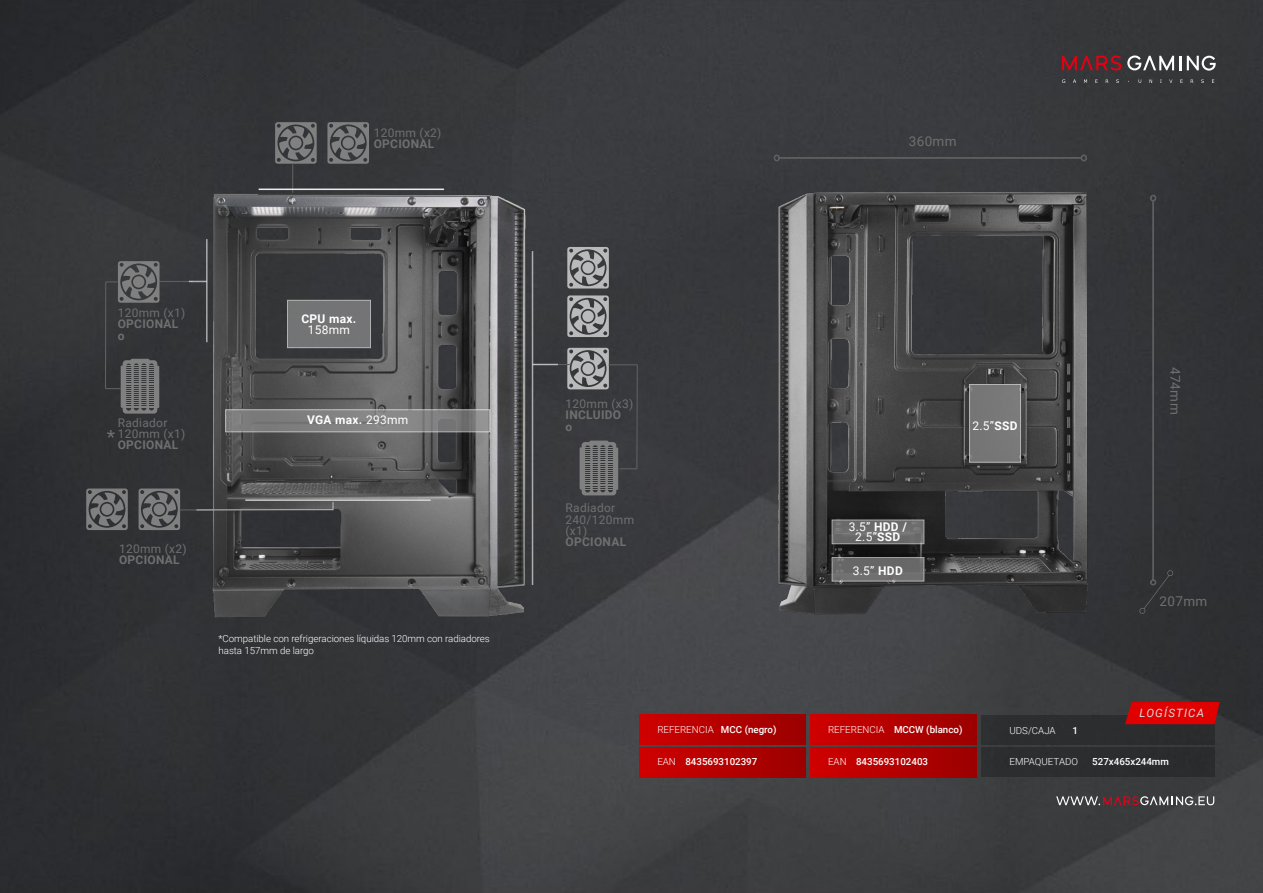
<style>
.page{position:relative;width:1263px;height:893px;background:#fff}
.page>*{position:absolute;margin:0;border:0;box-sizing:border-box;transform-origin:0 0}
.t1{font:19.5px "Roboto";color:#6f6f6f}
.t2{font:13.5px "Roboto";letter-spacing:.025em;color:#6f6f6f}
.t3{font:12px/11.2px "Roboto";letter-spacing:.025em;color:#6f6f6f}
.t4{font:700 12px/11.2px "Roboto";letter-spacing:.025em;color:#6f6f6f}
.t5{font:12px/10.2px "Roboto";letter-spacing:.025em;color:#fff;text-align:center}
.t6{font:700 12px "Roboto";letter-spacing:.025em;color:#fff}
.t7{font:italic 11.55px "Roboto";letter-spacing:.1em;color:#d9d9d9}
.t8{font:300 9.75px/12px "Roboto";letter-spacing:-.005em;color:#fff}
.t9{font:500 9.75px "Roboto";color:#fff}
.s1{font-weight:400}
.s2{font-weight:500}
.s3{font-weight:300}
.s4{font-weight:700}
</style>
<div class="page">
<img style="left:0;top:0;width:1263px;height:893px">
<div style="left:981px;top:715px;width:234px;height:30px;background:#2d2d2e"></div>
<div style="left:981px;top:747px;width:234px;height:30px;background:#2c2d2e"></div>
<div style="left:810px;top:714px;width:166px;height:30px;background:linear-gradient(to right,#cf0000,#9b0000)"></div>
<div style="left:810px;top:747px;width:166px;height:30px;background:linear-gradient(to right,#cf0000,#9b0000)"></div>
<div style="left:640px;top:714px;width:166px;height:30px;background:linear-gradient(to right,#cf0000,#9b0000)"></div>
<div style="left:640px;top:747px;width:166px;height:30px;background:linear-gradient(to right,#cf0000,#9b0000)"></div>
<svg style="left:1125px;top:702px;width:95px;height:22px;background:#d50303"></svg>
<svg style="left:1062px;top:56px;width:59px;height:15px"></svg>
<svg style="left:1062px;top:79px;width:3px;height:4px"></svg>
<svg style="left:1073px;top:79px;width:3px;height:4px"></svg>
<svg style="left:1084px;top:79px;width:3px;height:4px"></svg>
<svg style="left:1116px;top:79px;width:3px;height:4px"></svg>
<svg style="left:1138px;top:79px;width:3px;height:4px"></svg>
<svg style="left:1149px;top:79px;width:3px;height:4px"></svg>
<svg style="left:1169px;top:79px;width:3px;height:4px"></svg>
<svg style="left:1201px;top:79px;width:3px;height:4px"></svg>
<svg style="left:1127px;top:56px;width:54px;height:14px"></svg>
<svg style="left:1187px;top:56px;width:29px;height:15px"></svg>
<svg style="left:1056px;top:796px;width:158px;height:9px"></svg>
<img style="left:124px;top:162px;width:487px;height:487px">
<img style="left:683px;top:157px;width:482px;height:482px">
<svg style="left:327px;top:122px;width:42px;height:42px;background:#676768"></svg>
<div style="left:342px;top:137px;width:12px;height:12px;background:#808080;border-radius:50%"></div>
<svg style="left:567px;top:295px;width:42px;height:42px;background:#8e8f90"></svg>
<div style="left:582px;top:311px;width:12px;height:11px;background:#bababa;border-radius:50%"></div>
<svg style="left:567px;top:247px;width:42px;height:42px;background:#8f8f91"></svg>
<div style="left:582px;top:262px;width:12px;height:11px;background:#bababa;border-radius:50%"></div>
<svg style="left:139px;top:488px;width:41px;height:42px;background:#666667"></svg>
<div style="left:154px;top:504px;width:11px;height:11px;background:#808080;border-radius:50%"></div>
<svg style="left:86px;top:488px;width:42px;height:42px;background:#656566"></svg>
<div style="left:101px;top:504px;width:12px;height:11px;background:#808080;border-radius:50%"></div>
<svg style="left:567px;top:348px;width:70px;height:41px;background:#6e6f71"></svg>
<hr style="left:636px;top:365px;width:2px;height:104px;background:#5e5e5e">
<hr style="left:532px;top:364px;width:40px;height:1px;background:#5e5e5e">
<hr style="left:159px;top:281px;width:34px;height:1px;background:#5e5e5e">
<hr style="left:179px;top:509px;width:34px;height:1px;background:#5e5e5e">
<svg style="left:580px;top:442px;width:57px;height:53px;background:#5c5c5e"></svg>
<hr style="left:584px;top:490px;width:30px;height:1px;background:#808080">
<hr style="left:589px;top:441px;width:20px;height:3px;background:#808080;border-radius:2px">
<svg style="left:105px;top:261px;width:54px;height:42px;background:#5e5e5f"></svg>
<hr style="left:105px;top:282px;width:1px;height:107px;background:#5e5e5e">
<svg style="left:105px;top:360px;width:54px;height:54px;background:#5a5b5c"></svg>
<hr style="left:130px;top:359px;width:20px;height:4px;background:#808080;border-radius:2px">
<div style="left:287px;top:300px;width:84px;height:48px;background:#747475"></div>
<svg style="left:227px;top:411px;width:261px;height:19px;background:#7f7f7f"></svg>
<div style="left:1153px;top:201px;width:1px;height:379px;background:#808080;border:1px solid #5e5e5e"></div>
<svg style="left:1150px;top:195px;width:6px;height:6px"></svg>
<svg style="left:1139px;top:570px;width:34px;height:44px"></svg>
<div style="left:969px;top:384px;width:52px;height:79px;background:#777"></div>
<div style="left:832px;top:520px;width:92px;height:24px;background:linear-gradient(to right,#6b6b6b,#6e6e6e)"></div>
<div style="left:832px;top:557px;width:92px;height:24px;background:#686868"></div>
<hr style="left:532px;top:251px;width:1px;height:334px;background:#ededed">
<hr style="left:206px;top:239px;width:2px;height:103px;background:#ededed">
<svg style="left:532px;top:364px;width:26px;height:1px"></svg>
<svg style="left:189px;top:281px;width:18px;height:1px"></svg>
<hr style="left:259px;top:189px;width:185px;height:1px;background:#ededed">
<hr style="left:245px;top:499px;width:186px;height:2px;background:#ededed">
<svg style="left:275px;top:122px;width:42px;height:82px;background:#595a5c"></svg>
<svg style="left:195px;top:501px;width:139px;height:10px"></svg>
<div style="left:779px;top:157px;width:302px;height:1px;background:#808080;border:1px solid #5e5e5e"></div>
<svg style="left:1081px;top:155px;width:6px;height:6px"></svg>
<svg style="left:774px;top:155px;width:6px;height:6px"></svg>
<p class="t3" style="left:374px;top:127px;width:69px">120mm (x2)</p>
<p class="t4" style="left:374px;top:138px;width:62px">OPCIONAL</p>
<p class="t3" style="left:118px;top:307px;width:69px">120mm (x1)</p>
<p class="t4" style="left:118px;top:318px;width:62px">OPCIONAL o</p>
<p class="t3" style="left:118px;top:416px;width:69px">Radiador<br>120mm (x1)</p>
<p class="t4" style="left:118px;top:439px;width:62px">OPCIONAL</p>
<h1 class="t1" style="left:107px;top:424px;width:10px">*</h1>
<p class="t6" style="left:301px;top:310px;width:56px">CPU max.</p>
<p class="t5" style="left:308px;top:325px;width:44px">158mm</p>
<p class="t6" style="left:307px;top:411px;width:103px">VGA max. <span class="s1">293mm</span></p>
<p class="t3" style="left:119px;top:543px;width:69px">120mm (x2)</p>
<p class="t4" style="left:119px;top:554px;width:62px">OPCIONAL</p>
<p class="t8" style="left:218px;top:632px;width:273px">*Compatible con refrigeraciones líquidas 120mm con radiadores hasta 157mm de largo</p>
<h2 class="t2" style="left:909px;top:132px;width:49px">360mm</h2>
<p class="t3" style="left:565px;top:398px;width:69px">120mm (x3)</p>
<p class="t4" style="left:565px;top:409px;width:57px">INCLUIDO o</p>
<p class="t3" style="left:565px;top:502px;width:70px">Radiador<br>240/120mm (x1)</p>
<p class="t4" style="left:565px;top:536px;width:62px">OPCIONAL</p>
<p class="t8" style="left:657px;top:723px;width:121px">REFERENCIA <span class="s2">MCC (negro)</span></p>
<p class="t9" style="left:657px;top:755px;width:102px"><span class="s3">EAN</span> 8435693102397</p>
<p class="t5" style="left:849px;top:521px;width:59px">3.5” <span class="s4">HDD /<br></span>2.5”<span class="s4">SSD</span></p>
<p class="t5" style="left:853px;top:565px;width:51px">3.5” <span class="s4">HDD</span></p>
<p class="t5" style="left:972px;top:420px;width:47px">2.5”<span class="s4">SSD</span></p>
<h2 class="t2" style="left:1185px;top:367px;width:49px;rotate:90deg">474mm</h2>
<h2 class="t2" style="left:1159px;top:591px;width:49px">207mm</h2>
<p class="t9" style="left:828px;top:723px;width:136px"><span class="s3">REFERENCIA</span> MCCW (blanco)</p>
<p class="t9" style="left:828px;top:755px;width:102px"><span class="s3">EAN</span> 8435693102403</p>
<p class="t7" style="left:1139px;top:705px;width:66px">LOGÍSTICA</p>
<p class="t8" style="left:1009px;top:724px;width:48px">UDS/CAJA</p>
<p class="t9" style="left:1072px;top:724px;width:7px">1</p>
<p class="t8" style="left:1009px;top:755px;width:70px">EMPAQUETADO</p>
<p class="t9" style="left:1092px;top:754px;width:78px">527x465x244mm</p>
</div>
